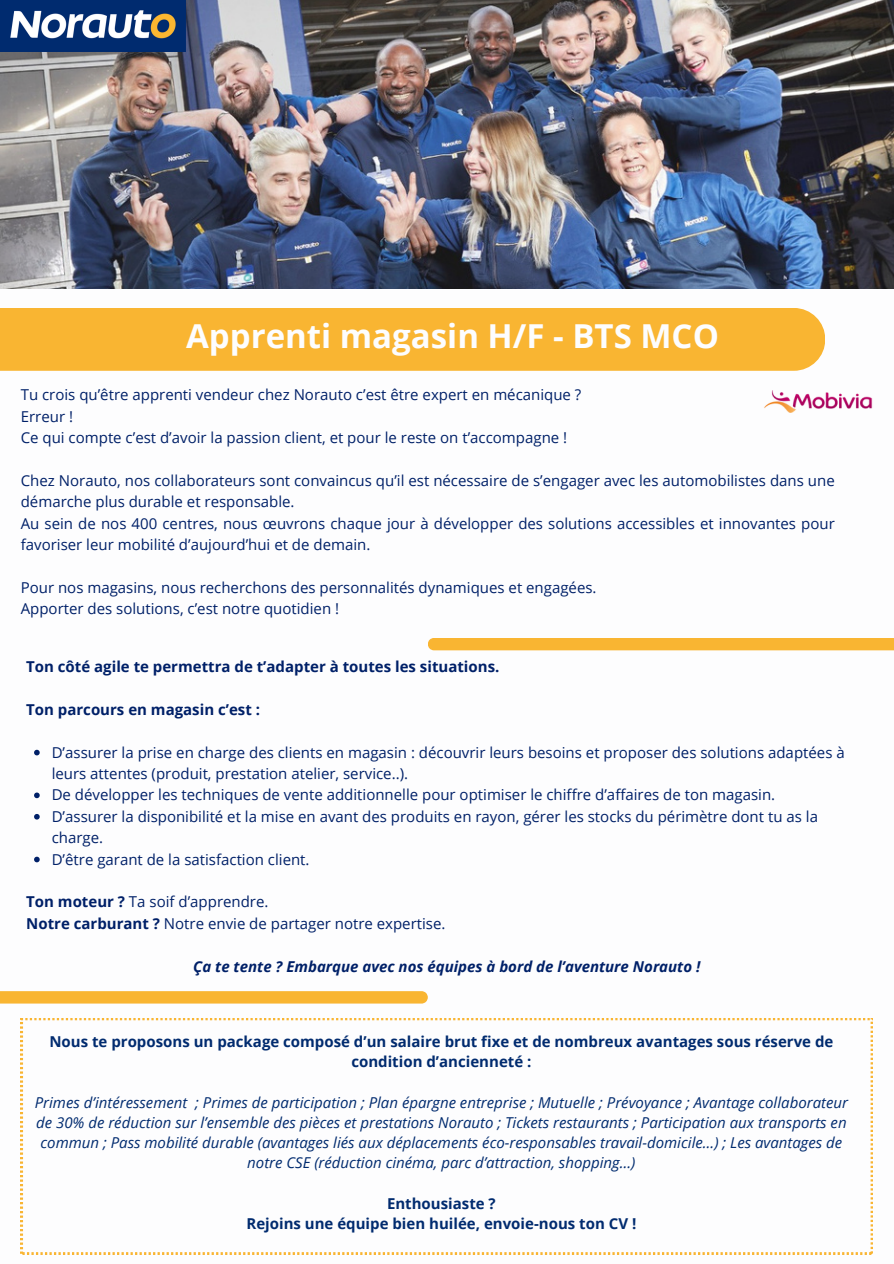
<style>
.page{position:relative;width:894px;height:1264px;background:#fff}
.page>*{position:absolute;margin:0;border:0;box-sizing:border-box;transform-origin:0 0}
.t1{font:700 33px "Open Sans";color:#fdfdfe}
.t2{font:15px/21.3px "Open Sans";color:#002068}
.t3{font:italic 15px/20.2px "Open Sans";color:#012b6f;text-align:center}
.t4{font:700 15px/20.2px "Open Sans";color:#012b6f;text-align:center}
.t5{font:700 15px "Open Sans";color:#002068}
.t6{font:italic 700 15px "Open Sans";color:#002068}
.s1{font-weight:700}
</style>
<div class="page">
<img style="left:0;top:0;width:893px;height:289px">
<img style="left:0;top:0;width:186px;height:52px">
<div style="left:0;top:308px;width:825px;height:63px;background:#f9b532"></div>
<img style="left:764px;top:390px;width:109px;height:23px">
<div style="left:427px;top:638px;width:466px;height:12px;background:#f9b532"></div>
<svg style="left:21px;top:1018px;width:851px;height:236px"></svg>
<svg style="left:34px;top:749px;width:6px;height:6px"></svg>
<svg style="left:34px;top:792px;width:6px;height:6px"></svg>
<svg style="left:34px;top:814px;width:6px;height:5px"></svg>
<svg style="left:34px;top:856px;width:6px;height:6px"></svg>
<div style="left:0;top:991px;width:427px;height:12px;background:#f9b532"></div>
<h1 class="t1" style="left:186px;top:313px;width:534px">Apprenti magasin H/F - BTS MCO</h1>
<p class="t2" style="left:21px;top:384px;width:562px">Tu crois qu’être apprenti vendeur chez Norauto c’est être expert en mécanique ?</p>
<p class="t2" style="left:21px;top:405px;width:54px">Erreur !</p>
<p class="t2" style="left:21px;top:426px;width:547px">Ce qui compte c’est d’avoir la passion client, et pour le reste on t’accompagne !</p>
<p class="t2" style="left:21px;top:469px;width:815px">Chez Norauto, nos collaborateurs sont convaincus qu’il est nécessaire de s’engager avec les automobilistes dans une démarche plus durable et responsable.</p>
<p class="t2" style="left:21px;top:512px;width:815px">Au sein de nos 400 centres, nous œuvrons chaque jour à développer des solutions accessibles et innovantes pour favoriser leur mobilité d’aujourd’hui et de demain.</p>
<p class="t2" style="left:21px;top:576px;width:577px">Pour nos magasins, nous recherchons des personnalités dynamiques et engagées.</p>
<p class="t2" style="left:21px;top:597px;width:320px">Apporter des solutions, c’est notre quotidien !</p>
<p class="t5" style="left:26px;top:656px;width:474px">Ton côté agile te permettra de t’adapter à toutes les situations.</p>
<p class="t5" style="left:26px;top:699px;width:235px">Ton parcours en magasin c’est :</p>
<p class="t2" style="left:52px;top:741px;width:794px">D’assurer la prise en charge des clients en magasin : découvrir leurs besoins et proposer des solutions adaptées à leurs attentes (produit, prestation atelier, service..).</p>
<p class="t2" style="left:52px;top:784px;width:724px">De développer les techniques de vente additionnelle pour optimiser le chiffre d’affaires de ton magasin.</p>
<p class="t2" style="left:52px;top:805px;width:767px">D’assurer la disponibilité et la mise en avant des produits en rayon, gérer les stocks du périmètre dont tu as la charge.</p>
<p class="t2" style="left:52px;top:848px;width:259px">D’être garant de la satisfaction client.</p>
<h2 class="t2" style="left:26px;top:890px;width:244px"><span class="s1">Ton moteur ?</span> Ta soif d’apprendre.</h2>
<h2 class="t2" style="left:26px;top:912px;width:420px"><span class="s1">Notre carburant ?</span> Notre envie de partager notre expertise.</h2>
<p class="t6" style="left:193px;top:955px;width:508px">Ça te tente ? Embarque avec nos équipes à bord de l’aventure Norauto !</p>
<p class="t4" style="left:49px;top:1030px;width:785px">Nous te proposons un package composé d’un salaire brut fixe et de nombreux avantages sous réserve de condition d’ancienneté :</p>
<h2 class="t3" style="left:35px;top:1091px;width:814px">Primes d’intéressement ; Primes de participation ; Plan épargne entreprise ; Mutuelle ; Prévoyance ; Avantage collaborateur de 30% de réduction sur l’ensemble des pièces et prestations Norauto ; Tickets restaurants ; Participation aux transports en commun ; Pass mobilité durable (avantages liés aux déplacements éco-responsables travail-domicile…) ; Les avantages de notre CSE (réduction cinéma, parc d’attraction, shopping…)</h2>
<h2 class="t4" style="left:246px;top:1192px;width:391px">Enthousiaste ?<br>Rejoins une équipe bien huilée, envoie-nous ton CV !</h2>
</div>
